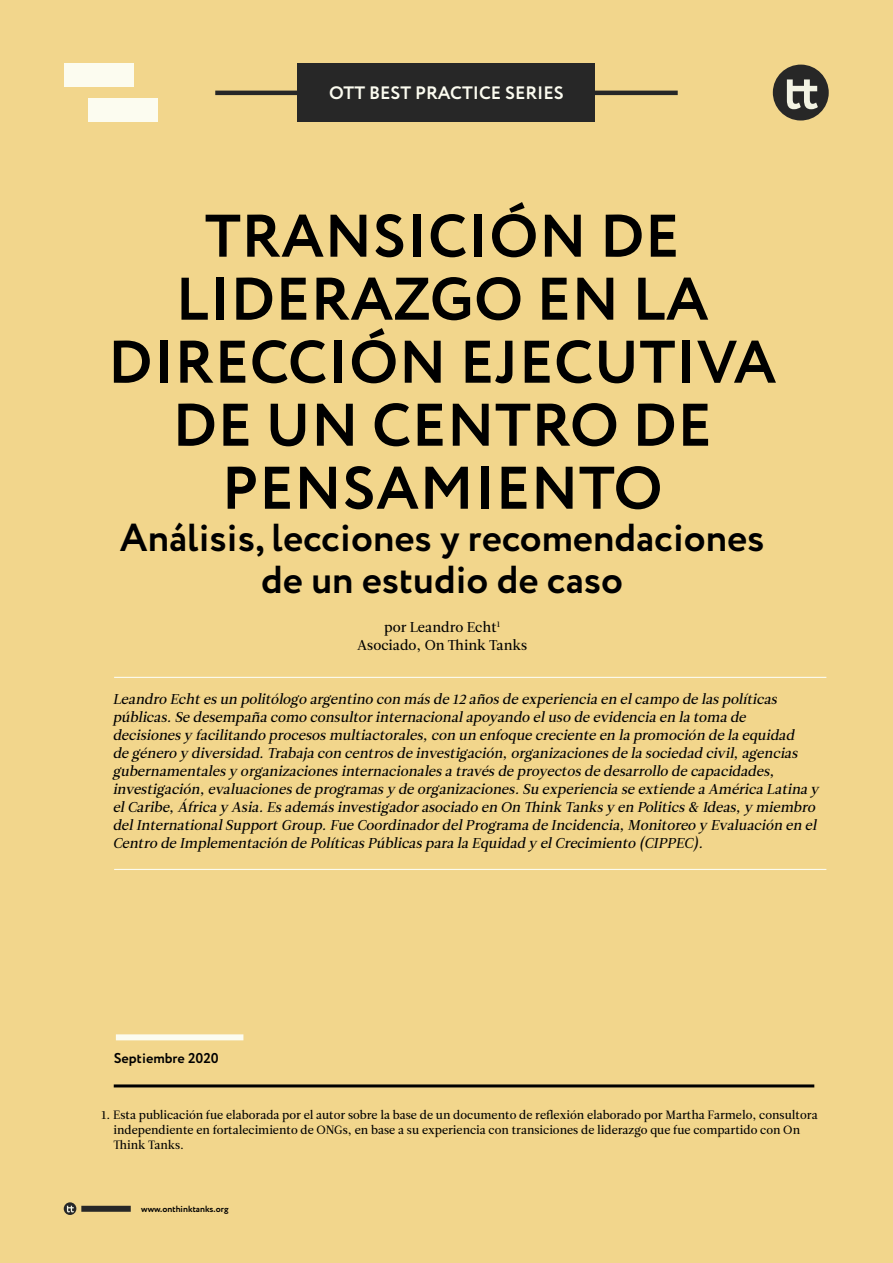
<style>
.page{position:relative;width:893px;height:1263px;background:#fff}
.page>*{position:absolute;margin:0;border:0;box-sizing:border-box;transform-origin:0 0}
.t1{font:700 60px/63px "Circe";letter-spacing:.01em;color:#000;text-align:center}
.t2{font:700 39px/42px "Circe";color:#000;text-align:center}
.t3{font:700 18px "Circe";color:#fcfcf0}
.t4{font:italic 14.25px/18px "Leitura Roman 2";color:#000}
.t5{font:14.25px/18px "Leitura Roman 2";color:#000;text-align:center}
.t6{font:700 14.25px "Circe";color:#000}
.t7{font:12px/15px "Leitura Roman 2";color:#000}
.t8{font:700 9px "Circe";color:#000}
</style>
<div class="page">
<div style="left:1px;top:1px;width:892px;height:1262px;background:#f2d68c"></div>
<hr style="left:114px;top:677px;width:712px;height:1px;background:#fcfcf0">
<hr style="left:114px;top:869px;width:712px;height:1px;background:#fcfcf0">
<hr style="left:215px;top:91px;width:463px;height:4px;background:#272727">
<div style="left:298px;top:64px;width:297px;height:58px;background:#272727"></div>
<div style="left:773px;top:64px;width:56px;height:57px;background:#272727;border-radius:50%"></div>
<svg style="left:787px;top:79px;width:31px;height:30px"></svg>
<div style="left:64px;top:64px;width:70px;height:23px;background:#fcfcf0"></div>
<div style="left:88px;top:99px;width:70px;height:23px;background:#fcfcf0"></div>
<div style="left:81px;top:1206px;width:50px;height:6px;background:#272727"></div>
<svg style="left:64px;top:1202px;width:12px;height:13px"></svg>
<svg style="left:67px;top:1206px;width:7px;height:6px"></svg>
<hr style="left:114px;top:1084px;width:700px;height:3px;background:#000">
<div style="left:116px;top:1034px;width:127px;height:6px;background:#fcfcf0"></div>
<p class="t3" style="left:329px;top:81px;width:236px">OTT BEST PRACTICE SERIES</p>
<h1 class="t1" style="left:108px;top:207px;width:670px">TRANSICIÓN DE<br>LIDERAZGO EN LA<br>DIRECCIÓN EJECUTIVA<br>DE UN CENTRO DE<br>PENSAMIENTO</h1>
<h2 class="t2" style="left:120px;top:518px;width:646px">Análisis, lecciones y recomendaciones de un estudio de caso</h2>
<p class="t5" style="left:357px;top:618px;width:171px">por Leandro Echt<sup>1<br></sup>Asociado, On Think Tanks</p>
<p class="t4" style="left:113px;top:690px;width:708px">Leandro Echtes un politólogo argentino con más de 12 años de experiencia en elcampo de las políticas públicas.Se desempaña como consultor internacionalapoyando eluso de evidencia en la toma de decisiones y facilitando procesos multiactorales,con un enfoque creciente en la promoción de la equidad de género y diversidad.Trabaja con centros de investigación,organizaciones de la sociedad civil,agencias gubernamentales y organizaciones internacionales a través de proyectos de desarrollo de capacidades, investigación,evaluaciones de programas y de organizaciones.Su experiencia se extiende a América Latina y elCaribe,África y Asia.Es además investigador asociado en On Think Tanks y en Politics &amp; Ideas,y miembro delInternationalSupportGroup.Fue Coordinador delPrograma de Incidencia,Monitoreo y Evaluación en el Centro de Implementación de Políticas Públicas para la Equidad y elCrecimiento (CIPPEC).</p>
<p class="t6" style="left:114px;top:1048px;width:106px">Septiembre 2020</p>
<p class="t7" style="left:114px;top:1107px;width:706px;text-indent:-12px">1. Esta publicación fue elaborada por el autor sobre la base de un documento de reflexión elaborado por Martha Farmelo, consultora independiente en fortalecimiento de ONGs, en base a su experiencia con transiciones de liderazgo que fue compartido con On<br>Think Tanks.</p>
<p class="t8" style="left:141px;top:1202px;width:89px">www.onthinktanks.org</p>
</div>
